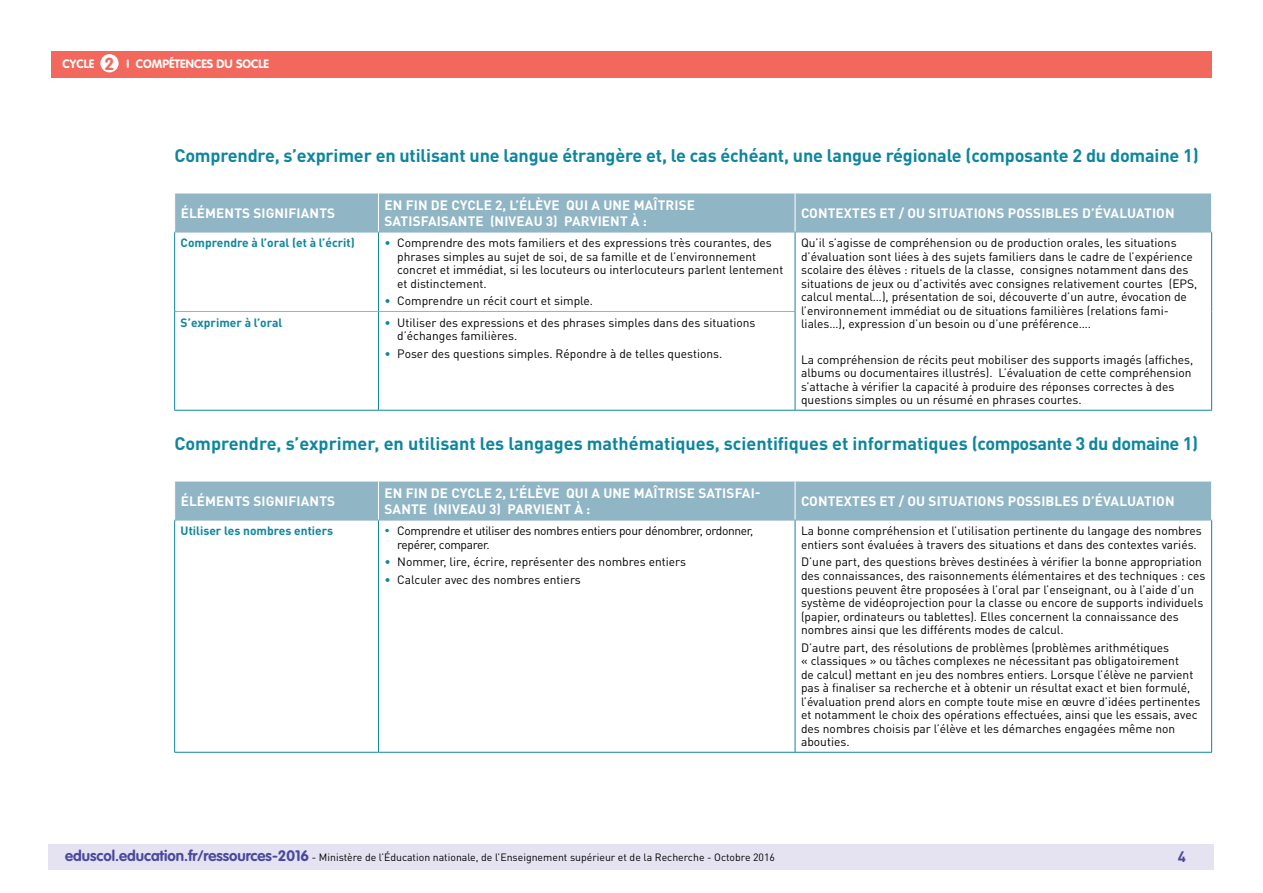
<style>
.page{position:relative;width:1263px;height:893px;background:#fff}
.page>*{position:absolute;margin:0;border:0;box-sizing:border-box;transform-origin:0 0}
._04_Titre_de_niveau{font:700 18px "DIN Pro";letter-spacing:-.01em;color:#0e869e}
.t1{font:700 17.25px "VAG Rounded Std";color:#f2685d}
.t2{font:700 15px "DIN Pro";color:#4b499e}
.Titre_têtière_tablea{font:700 13.5px/16.2px "DIN Pro";letter-spacing:.01em;color:#fff}
.Texte_courant_tablea{font:12px/13.5px "DIN Pro";color:#000}
.Texte_courant_tablea-2{font:12px/13.5px "DIN Pro";letter-spacing:-.025em;color:#000}
.Texte_gras_bleu{font:700 12px "DIN Pro";color:#0e869e}
.t3{font:700 12px "VAG Rounded Std";color:#fff}
.t4{font:10.5px "DIN Pro";color:#000}
.s1{color:#0e869e}
.s2{font-family:"VAG Rounded Std";font-weight:700;font-size:15px;color:#4b499e}
</style>
<div class="page">
<div style="left:49px;top:844px;width:1165px;height:26px;background:#e5e3f2"></div>
<div style="left:51px;top:51px;width:1161px;height:27px;background:#f2685d"></div>
<div style="left:100px;top:54px;width:19px;height:18px;background:#fff;border-radius:50%"></div>
<div style="left:175px;top:194px;width:1036px;height:38px;background:#90b5c5"></div>
<hr style="left:378px;top:194px;width:1px;height:38px;background:#fff">
<hr style="left:795px;top:194px;width:1px;height:38px;background:#fff">
<hr style="left:174px;top:232px;width:204px;height:1px;background:#90b5c5">
<hr style="left:378px;top:232px;width:417px;height:1px;background:#90b5c5">
<hr style="left:795px;top:232px;width:417px;height:1px;background:#90b5c5">
<hr style="left:175px;top:311px;width:203px;height:1px;background:#90b5c5">
<hr style="left:378px;top:311px;width:417px;height:1px;background:#90b5c5">
<hr style="left:174px;top:232px;width:1px;height:79px;background:#0e869e">
<hr style="left:378px;top:232px;width:1px;height:79px;background:#0e869e">
<hr style="left:795px;top:232px;width:1px;height:79px;background:#0e869e">
<hr style="left:1211px;top:232px;width:1px;height:79px;background:#0e869e">
<hr style="left:174px;top:311px;width:1px;height:99px;background:#0e869e">
<hr style="left:378px;top:312px;width:1px;height:98px;background:#0e869e">
<hr style="left:795px;top:311px;width:1px;height:99px;background:#0e869e">
<hr style="left:1211px;top:311px;width:1px;height:99px;background:#0e869e">
<hr style="left:174px;top:410px;width:204px;height:1px;background:#0e869e">
<hr style="left:378px;top:410px;width:417px;height:1px;background:#0e869e">
<hr style="left:795px;top:410px;width:417px;height:1px;background:#0e869e">
<div style="left:175px;top:482px;width:1036px;height:38px;background:#90b5c5"></div>
<hr style="left:378px;top:482px;width:1px;height:38px;background:#fff">
<hr style="left:795px;top:482px;width:1px;height:38px;background:#fff">
<hr style="left:174px;top:520px;width:204px;height:1px;background:#90b5c5">
<hr style="left:378px;top:520px;width:417px;height:1px;background:#90b5c5">
<hr style="left:795px;top:520px;width:417px;height:1px;background:#90b5c5">
<hr style="left:174px;top:520px;width:1px;height:232px;background:#0e869e">
<hr style="left:378px;top:520px;width:1px;height:232px;background:#0e869e">
<hr style="left:795px;top:520px;width:1px;height:232px;background:#0e869e">
<hr style="left:1211px;top:520px;width:1px;height:232px;background:#0e869e">
<hr style="left:174px;top:752px;width:204px;height:1px;background:#0e869e">
<hr style="left:378px;top:752px;width:417px;height:1px;background:#0e869e">
<hr style="left:795px;top:752px;width:417px;height:1px;background:#0e869e">
<p class="t3" style="left:63px;top:57px;width:33px">CYCLE</p>
<p class="t3" style="left:127px;top:57px;width:144px">I COMPÉTENCES DU SOCLE</p>
<h2 class="t1" style="left:105px;top:53px;width:11px">2</h2>
<p class="_04_Titre_de_niveau" style="left:174px;top:144px;width:1026px">Comprendre, s’exprimer en utilisant une langue étrangère et, le cas échéant, une langue régionale (composante 2 du domaine 1)</p>
<p class="Titre_têtière_tablea" style="left:181px;top:205px;width:156px">ÉLÉMENTS SIGNIFIANTS</p>
<p class="Titre_têtière_tablea" style="left:384px;top:196px;width:312px">EN FIN DE CYCLE 2, L’ÉLÈVE QUI A UNE MAÎTRISE<br>SATISFAISANTE (NIVEAU 3) PARVIENT À :</p>
<p class="Titre_têtière_tablea" style="left:801px;top:205px;width:375px">CONTEXTES ET / OU SITUATIONS POSSIBLES D’ÉVALUATION</p>
<p class="Texte_gras_bleu" style="left:181px;top:235px;width:176px">Comprendre à l’oral (et à l’écrit)</p>
<p class="Texte_courant_tablea" style="left:397px;top:236px;width:388px;text-indent:-13px"><span class="s1">•</span> Comprendre des mots familiers et des expressions très courantes, des phrases simples au sujet de soi, de sa famille et de l’environnement concret et immédiat, si les locuteurs ou interlocuteurs parlent lentement et distinctement.</p>
<p class="Texte_courant_tablea" style="left:384px;top:294px;width:210px"><span class="s1">•</span> Comprendre un récit court et simple.</p>
<p class="Texte_courant_tablea" style="left:801px;top:236px;width:398px">Qu’il s’agisse de compréhension ou de production orales, les situations d’évaluation sont liées à des sujets familiers dans le cadre de l’expérience scolaire des élèves : rituels de la classe, consignes notamment dans des situations de jeux ou d’activités avec consignes relativement courtes (EPS, calcul mental…), présentation de soi, découverte d’un autre, évocation de l’environnement immédiat ou de situations familières (relations fami&shy;liales…), expression d’un besoin ou d’une préférence….</p>
<p class="Texte_courant_tablea" style="left:801px;top:352px;width:394px">La compréhension de récits peut mobiliser des supports imagés (affiches, albums ou documentaires illustrés). L’évaluation de cette compréhension s’attache à vérifier la capacité à produire des réponses correctes à des questions simples ou un résumé en phrases courtes.</p>
<p class="Texte_gras_bleu" style="left:181px;top:314px;width:103px">S’exprimer à l’oral</p>
<p class="Texte_courant_tablea" style="left:397px;top:315px;width:360px;text-indent:-13px"><span class="s1">•</span> Utiliser des expressions et des phrases simples dans des situations d’échanges familières.</p>
<p class="Texte_courant_tablea" style="left:384px;top:347px;width:339px"><span class="s1">•</span> Poser des questions simples. Répondre à de telles questions.</p>
<p class="_04_Titre_de_niveau" style="left:174px;top:432px;width:1025px">Comprendre, s’exprimer, en utilisant les langages mathématiques, scientifiques et informatiques (composante 3 du domaine 1)</p>
<p class="Titre_têtière_tablea" style="left:181px;top:493px;width:156px">ÉLÉMENTS SIGNIFIANTS</p>
<p class="Titre_têtière_tablea" style="left:384px;top:484px;width:378px">EN FIN DE CYCLE 2, L’ÉLÈVE QUI A UNE MAÎTRISE SATISFAI-<br>SANTE (NIVEAU 3) PARVIENT À :</p>
<p class="Titre_têtière_tablea" style="left:801px;top:493px;width:375px">CONTEXTES ET / OU SITUATIONS POSSIBLES D’ÉVALUATION</p>
<p class="Texte_gras_bleu" style="left:181px;top:523px;width:154px">Utiliser les nombres entiers</p>
<p class="Texte_courant_tablea-2" style="left:397px;top:524px;width:358px;text-indent:-13px"><span class="s1">•</span> Comprendre et utiliser des nombres entiers pour dénombrer, ordonner, repérer, comparer.</p>
<p class="Texte_courant_tablea" style="left:384px;top:555px;width:303px"><span class="s1">•</span> Nommer, lire, écrire, représenter des nombres entiers</p>
<p class="Texte_courant_tablea" style="left:384px;top:573px;width:198px"><span class="s1">•</span> Calculer avec des nombres entiers</p>
<p class="Texte_courant_tablea" style="left:801px;top:524px;width:402px">La bonne compréhension et l’utilisation pertinente du langage des nombres entiers sont évaluées à travers des situations et dans des contextes variés.</p>
<p class="Texte_courant_tablea" style="left:801px;top:555px;width:406px">D’une part, des questions brèves destinées à vérifier la bonne appropriation des connaissances, des raisonnements élémentaires et des techniques : ces questions peuvent être proposées à l’oral par l’enseignant, ou à l’aide d’un système de vidéoprojection pour la classe ou encore de supports individuels (papier, ordinateurs ou tablettes). Elles concernent la connaissance des nombres ainsi que les différents modes de calcul.</p>
<p class="Texte_courant_tablea" style="left:801px;top:640px;width:401px">D’autre part, des résolutions de problèmes (problèmes arithmétiques<br>« classiques » ou tâches complexes ne nécessitant pas obligatoirement<br>de calcul) mettant en jeu des nombres entiers. Lorsque l’élève ne parvient pas à finaliser sa recherche et à obtenir un résultat exact et bien formulé, l’évaluation prend alors en compte toute mise en œuvre d’idées pertinentes et notamment le choix des opérations effectuées, ainsi que les essais, avec des nombres choisis par l’élève et les démarches engagées même non abouties.</p>
<p class="t4" style="left:65px;top:850px;width:711px"><span class="s2">eduscol.education.fr/ressources-2016</span> - Ministère de l’Éducation nationale, de l’Enseignement supérieur et de la Recherche - Octobre 2016</p>
<p class="t2" style="left:1178px;top:846px;width:10px">4</p>
</div>
